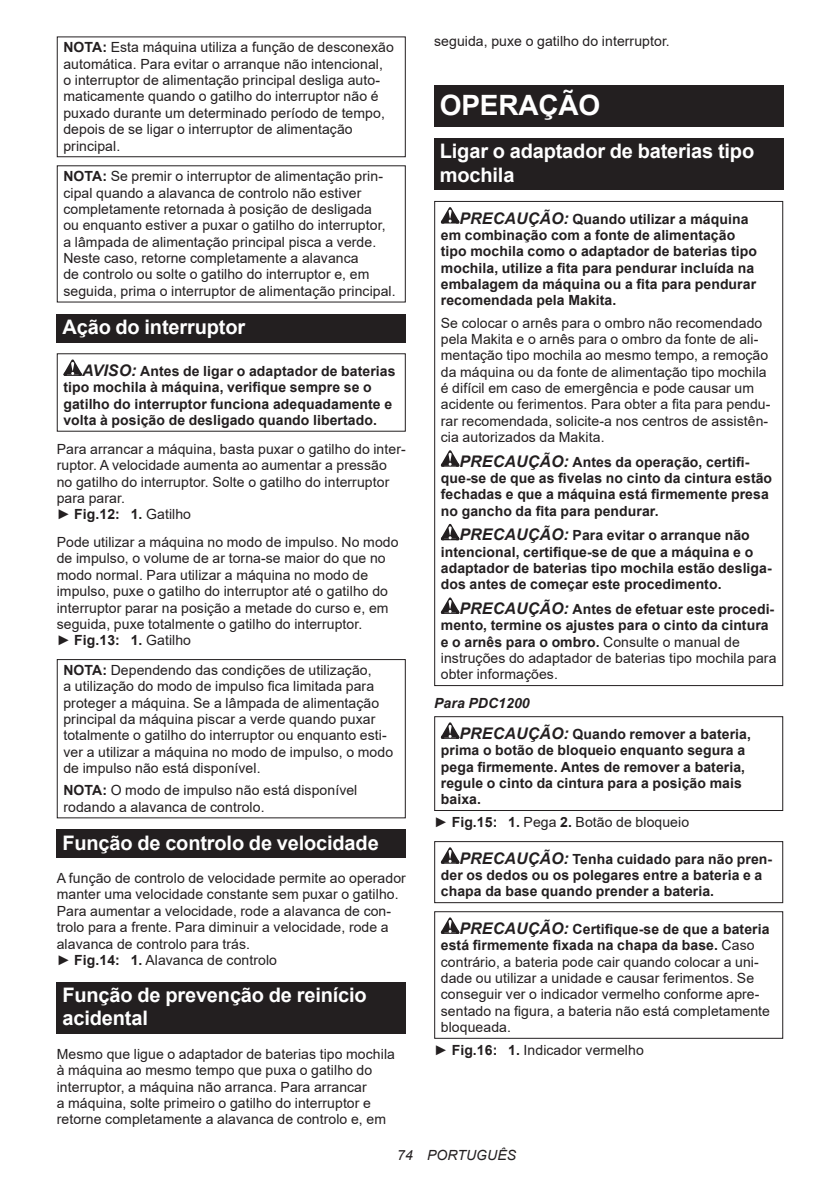
<style>
.page{position:relative;width:840px;height:1191px;background:#fff}
.page>*{position:absolute;margin:0;border:0;box-sizing:border-box;transform-origin:0 0}
.t1{font:700 28px "Arial";letter-spacing:-.01em;color:#fff}
.t2{font:700 20px/23.4px "Arial";letter-spacing:-.01em;color:#fff}
.t3{font:14px/16.4px "Arial";letter-spacing:.005em;color:#231f20}
.t4{font:700 14px/16.4px "Arial";letter-spacing:.005em;color:#231f20}
.t5{font:italic 14px "Arial";letter-spacing:.005em;color:#231f20}
.s1{font-weight:700}
.s2{font-style:italic;font-size:16px}
.s3{font-weight:400}
.s4{font-style:italic}
.s5{font-weight:700;font-style:italic;font-size:16px}
</style>
<div class="page">
<div style="left:57px;top:36px;width:348px;height:121px;border:1px solid #231f20"></div>
<div style="left:57px;top:314px;width:348px;height:28px;background:#231f20"></div>
<svg style="left:63px;top:359px;width:19px;height:17px"></svg>
<div style="left:57px;top:659px;width:348px;height:159px;border:1px solid #231f20"></div>
<div style="left:57px;top:829px;width:348px;height:29px;background:#231f20"></div>
<div style="left:57px;top:982px;width:348px;height:52px;background:#231f20"></div>
<div style="left:434px;top:86px;width:348px;height:41px;background:#231f20"></div>
<div style="left:434px;top:138px;width:348px;height:52px;background:#231f20"></div>
<svg style="left:440px;top:207px;width:19px;height:16px"></svg>
<svg style="left:440px;top:450px;width:19px;height:16px"></svg>
<svg style="left:440px;top:524px;width:19px;height:16px"></svg>
<svg style="left:440px;top:597px;width:19px;height:17px"></svg>
<svg style="left:440px;top:722px;width:19px;height:17px"></svg>
<div style="left:434px;top:716px;width:348px;height:95px;border:1px solid #231f20"></div>
<svg style="left:440px;top:847px;width:19px;height:16px"></svg>
<div style="left:434px;top:841px;width:348px;height:62px;border:1px solid #231f20"></div>
<svg style="left:440px;top:917px;width:19px;height:16px"></svg>
<div style="left:434px;top:911px;width:348px;height:127px;border:1px solid #231f20"></div>
<p class="t3" style="left:63px;top:39px;width:332px"><span class="s1">NOTA:</span> Esta máquina utiliza a função de desconexão automática. Para evitar o arranque não intencional, o interruptor de alimentação principal desliga auto&shy;maticamente quando o gatilho do interruptor não é puxado durante um determinado período de tempo, depois de se ligar o interruptor de alimentação principal.</p>
<p class="t3" style="left:63px;top:168px;width:333px"><span class="s1">NOTA:</span> Se premir o interruptor de alimentação prin&shy;cipal quando a alavanca de controlo não estiver completamente retornada à posição de desligada<br>ou enquanto estiver a puxar o gatilho do interruptor, a lâmpada de alimentação principal pisca a verde.<br>Neste caso, retorne completamente a alavanca<br>de controlo ou solte o gatilho do interruptor e, em seguida, prima o interruptor de alimentação principal.</p>
<h2 class="t2" style="left:62px;top:315px;width:184px">Ação do interruptor</h2>
<p class="t4" style="left:63px;top:363px;width:333px;text-indent:19px"><span class="s2">AVISO:</span> Antes de ligar o adaptador de baterias tipo mochila à máquina, verifique sempre se o gatilho do interruptor funciona adequadamente e volta à posição de desligado quando libertado.</p>
<p class="t3" style="left:57px;top:440px;width:350px">Para arrancar a máquina, basta puxar o gatilho do inter&shy;ruptor. A velocidade aumenta ao aumentar a pressão no gatilho do interruptor. Solte o gatilho do interruptor para parar.<br>► <span class="s1">Fig.12: 1.</span> Gatilho</p>
<p class="t3" style="left:57px;top:534px;width:343px">Pode utilizar a máquina no modo de impulso. No modo de impulso, o volume de ar torna-se maior do que no modo normal. Para utilizar a máquina no modo de impulso, puxe o gatilho do interruptor até o gatilho do interruptor parar na posição a metade do curso e, em seguida, puxe totalmente o gatilho do interruptor.<br>► <span class="s1">Fig.13: 1.</span> Gatilho</p>
<p class="t3" style="left:63px;top:661px;width:331px"><span class="s1">NOTA:</span> Dependendo das condições de utilização,<br>a utilização do modo de impulso fica limitada para proteger a máquina. Se a lâmpada de alimentação principal da máquina piscar a verde quando puxar totalmente o gatilho do interruptor ou enquanto esti&shy;ver a utilizar a máquina no modo de impulso, o modo de impulso não está disponível.</p>
<p class="t3" style="left:63px;top:782px;width:295px"><span class="s1">NOTA:</span> O modo de impulso não está disponível rodando a alavanca de controlo.</p>
<h2 class="t2" style="left:62px;top:831px;width:318px">Função de controlo de velocidade</h2>
<p class="t3" style="left:57px;top:870px;width:350px">A função de controlo de velocidade permite ao operador manter uma velocidade constante sem puxar o gatilho.<br>Para aumentar a velocidade, rode a alavanca de con&shy;trolo para a frente. Para diminuir a velocidade, rode a alavanca de controlo para trás.<br>► <span class="s1">Fig.14: 1.</span> Alavanca de controlo</p>
<h2 class="t2" style="left:62px;top:983px;width:306px">Função de prevenção de reinício acidental</h2>
<p class="t3" style="left:57px;top:1045px;width:339px">Mesmo que ligue o adaptador de baterias tipo mochila à máquina ao mesmo tempo que puxa o gatilho do interruptor, a máquina não arranca. Para arrancar<br>a máquina, solte primeiro o gatilho do interruptor e retorne completamente a alavanca de controlo e, em</p>
<p class="t3" style="left:434px;top:33px;width:237px">seguida, puxe o gatilho do interruptor.</p>
<h1 class="t1" style="left:439px;top:86px;width:162px">OPERAÇÃO</h1>
<h2 class="t2" style="left:439px;top:140px;width:316px">Ligar o adaptador de baterias tipo mochila</h2>
<p class="t4" style="left:440px;top:210px;width:317px;text-indent:19px"><span class="s2">PRECAUÇÃO:</span> Quando utilizar a máquina em combinação com a fonte de alimentação tipo mochila como o adaptador de baterias tipo mochila, utilize a fita para pendurar incluída na embalagem da máquina ou a fita para pendurar recomendada pela Makita.</p>
<p class="t3" style="left:440px;top:314px;width:331px">Se colocar o arnês para o ombro não recomendado pela Makita e o arnês para o ombro da fonte de ali&shy;mentação tipo mochila ao mesmo tempo, a remoção da máquina ou da fonte de alimentação tipo mochila é difícil em caso de emergência e pode causar um acidente ou ferimentos. Para obter a fita para pendu&shy;rar recomendada, solicite-a nos centros de assistên&shy;cia autorizados da Makita.</p>
<p class="t4" style="left:440px;top:454px;width:332px;text-indent:19px"><span class="s2">PRECAUÇÃO:</span> Antes da operação, certifi&shy;que-se de que as fivelas no cinto da cintura estão fechadas e que a máquina está firmemente presa no gancho da fita para pendurar.</p>
<p class="t4" style="left:440px;top:527px;width:332px;text-indent:19px"><span class="s2">PRECAUÇÃO:</span> Para evitar o arranque não intencional, certifique-se de que a máquina e o adaptador de baterias tipo mochila estão desliga&shy;dos antes de começar este procedimento.</p>
<p class="t4" style="left:440px;top:601px;width:337px;text-indent:19px"><span class="s2">PRECAUÇÃO:</span> Antes de efetuar este procedi&shy;mento, termine os ajustes para o cinto da cintura e o arnês para o ombro. <span class="s3">Consulte o manual de instruções do adaptador de baterias tipo mochila para obter informações.</span></p>
<p class="t4" style="left:459px;top:688px;width:293px;line-height:30.6px;text-indent:-25px"><span class="s4">Para PDC1200<br></span><span class="s2">PRECAUÇÃO:</span> Quando remover a bateria,</p>
<p class="t4" style="left:440px;top:742px;width:305px">prima o botão de bloqueio enquanto segura a pega firmemente. Antes de remover a bateria, regule o cinto da cintura para a posição mais baixa.</p>
<p class="t3" style="left:434px;top:814px;width:256px">► <span class="s1">Fig.15: 1.</span> Pega <span class="s1">2.</span> Botão de bloqueio</p>
<p class="t4" style="left:440px;top:850px;width:333px;text-indent:19px"><span class="s2">PRECAUÇÃO:</span> Tenha cuidado para não pren&shy;der os dedos ou os polegares entre a bateria e a chapa da base quando prender a bateria.</p>
<p class="t3" style="left:440px;top:920px;width:330px;text-indent:19px"><span class="s5">PRECAUÇÃO:</span> <span class="s1">Certifique-se de que a bateria está firmemente fixada na chapa da base.</span> Caso contrário, a bateria pode cair quando colocar a uni&shy;dade ou utilizar a unidade e causar ferimentos. Se conseguir ver o indicador vermelho conforme apre&shy;sentado na figura, a bateria não está completamente bloqueada.</p>
<p class="t3" style="left:434px;top:1042px;width:211px">► <span class="s1">Fig.16: 1.</span> Indicador vermelho</p>
<p class="t5" style="left:397px;top:1146px;width:120px">74 PORTUGUÊS</p>
</div>
